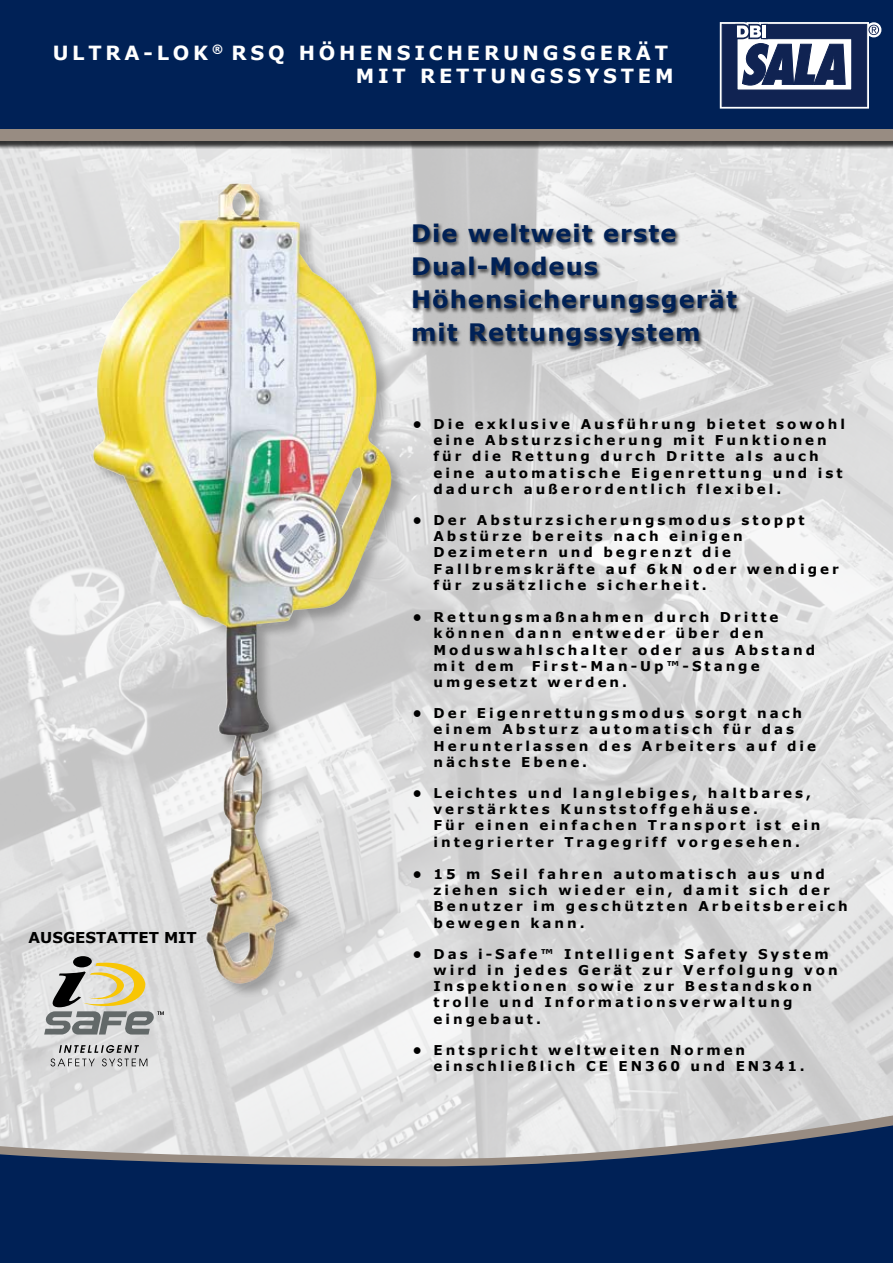
<style>
.page{position:relative;width:893px;height:1263px;background:#fff}
.page>*{position:absolute;margin:0;border:0;box-sizing:border-box;transform-origin:0 0}
.t1{font:700 24px/33px "Verdana";letter-spacing:.045em;color:#002156}
.t2{font:700 19.5px/23.4px "Verdana";letter-spacing:.195em;color:#fff;text-align:right}
.t3{font:700 15px "Verdana";color:#000}
.t4{font:700 13.5px/16.2px "Verdana";letter-spacing:.22em;color:#000}
</style>
<div class="page">
<img style="left:0;top:149px;width:893px;height:962px">
<svg style="left:0;top:1111px;width:893px;height:11px;background:#ddd"></svg>
<svg style="left:0;top:1122px;width:893px;height:141px;background:#334b72"></svg>
<div style="left:0;top:0;width:893px;height:149px;background:#000;opacity:.77"></div>
<div style="left:0;top:0;width:893px;height:140px;background:#988c82"></div>
<div style="left:0;top:0;width:893px;height:129px;background:#002156"></div>
<svg style="left:51px;top:1045px;width:96px;height:21px;background:#b5b5b5"></svg>
<svg style="left:44px;top:956px;width:120px;height:78px;background:#a5a5a0"></svg>
<svg style="left:719px;top:22px;width:162px;height:87px"></svg>
<div style="left:92px;top:182px;width:314px;height:816px;background:#000;opacity:.25"></div>
<img style="left:93px;top:184px;width:191px;height:800px">
<div style="left:411px;top:223px;width:331px;height:128px;background:#000;opacity:.77"></div>
<h2 class="t2" style="left:53px;top:40px;width:622px">ULTRA-LOK <sup>®</sup> RSQ HÖHENSICHERUNGSGERÄT<br>MIT RETTUNGSSYSTEM</h2>
<p class="t3" style="left:29px;top:928px;width:12px">ausgestattetmit</p>
<h1 class="t1" style="left:411px;top:216px;width:327px">Die weltweit erste<br>Dual-Modeus<br>Höhensicherungsgerät mit Rettungssystem</h1>
<p class="t4" style="left:434px;top:415px;width:413px;text-indent:-21px">• Die exklusive Ausführung bietet sowohl eine Absturzsicherung mit Funktionen für die Rettung durch Dritte als auch eine automatische Eigenrettung und ist dadurch außerordentlich flexibel.</p>
<p class="t4" style="left:434px;top:511px;width:407px;text-indent:-21px">• Der Absturzsicherungsmodus stoppt Abstürze bereits nach einigen Dezimetern und begrenzt die Fallbremskräfte auf 6kN oder wendiger für zusätzliche sicherheit.</p>
<p class="t4" style="left:434px;top:609px;width:383px;text-indent:-21px">• Rettungsmaßnahmen durch Dritte können dann entweder über den<br>Moduswahlschalter oder aus Abstand mit dem</p>
<p class="t4" style="left:434px;top:657px;width:328px;text-indent:98px">First-Man-Up™-Stange umgesetzt werden.</p>
<p class="t4" style="left:434px;top:705px;width:384px;text-indent:-21px">• Der Eigenrettungsmodus sorgt nach einem Absturz automatisch für das<br>Herunterlassen des Arbeiters auf die nächste Ebene.</p>
<p class="t4" style="left:434px;top:784px;width:388px;text-indent:-21px">• Leichtes und langlebiges, haltbares, verstärktes Kunststoffgehäuse.<br>Für einen einfachen Transport ist ein integrierter Tragegriff vorgesehen.</p>
<p class="t4" style="left:434px;top:865px;width:416px;text-indent:-21px">• 15 m Seil fahren automatisch aus und ziehen sich wieder ein, damit sich der<br>Benutzer im geschützten Arbeitsbereich bewegen kann.</p>
<p class="t4" style="left:434px;top:945px;width:406px;text-indent:-21px">• Das i-Safe™ Intelligent Safety System wird in jedes Gerät zur Verfolgung von<br>Inspektionen sowie zur Bestandskon trolle und Informationsverwaltung eingebaut.</p>
<p class="t4" style="left:434px;top:1041px;width:373px;text-indent:-21px">• Entspricht weltweiten Normen einschließlich CE EN360 und EN341.</p>
</div>
